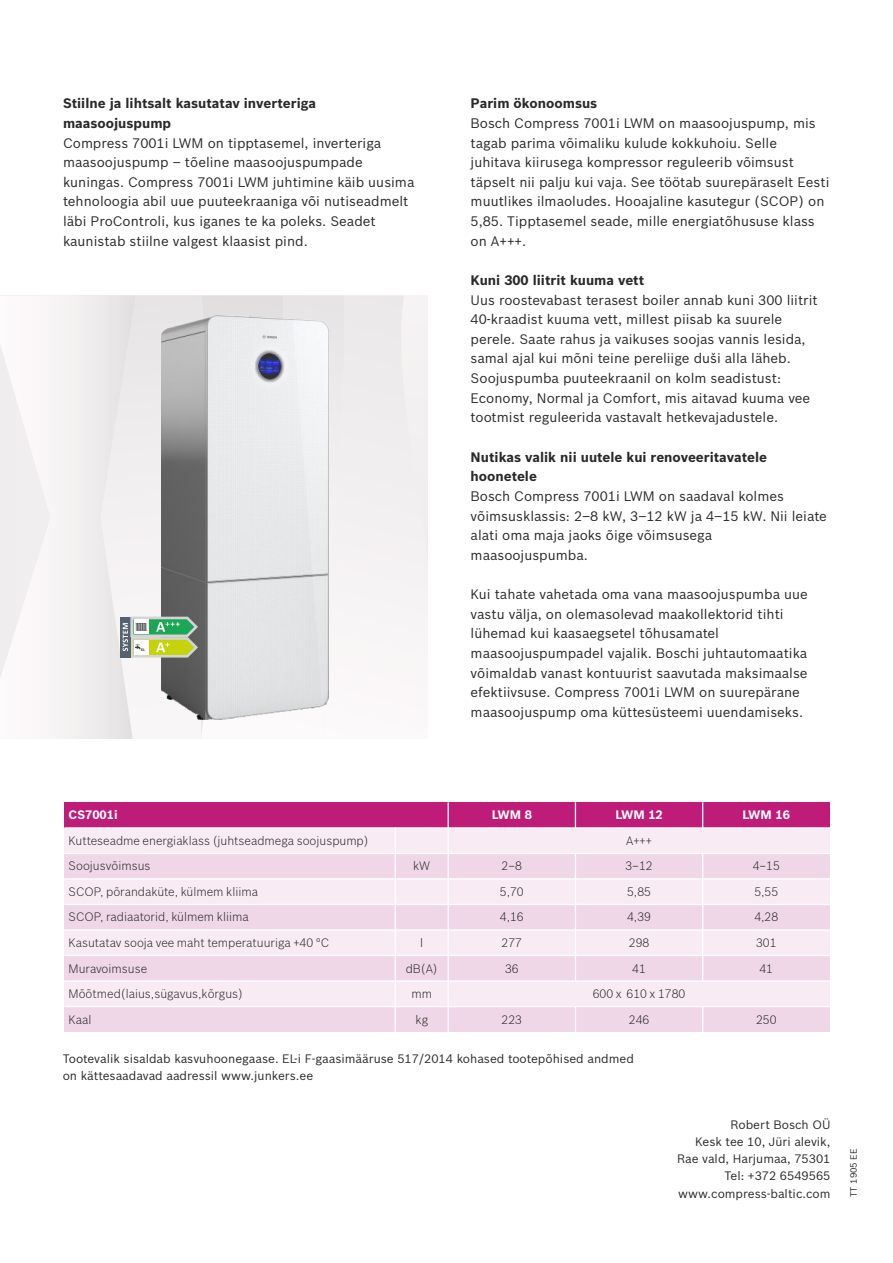
<style>
.page{position:relative;width:893px;height:1263px;background:#fff}
.page>*{position:absolute;margin:0;border:0;box-sizing:border-box;transform-origin:0 0}
.t1{font:13.5px/19.6px "Bosch Sans";color:#2b2a29}
.t2{font:700 13.5px/19.6px "Bosch Sans";color:#2b2a29}
.t3{font:300 12px "Bosch Sans";color:#2b2a29}
.t4{font:12px/17.2px "Bosch Sans";color:#2b2a29;text-align:right}
.t5{font:700 12px "Bosch Sans";color:#fefefe}
.t6{font:9px "Bosch Sans";color:#2b2a29}
.t7{font:700 3.75px "Bosch Sans";color:#2b2a29;scale:.82 1}
</style>
<div class="page">
<div style="left:64px;top:802px;width:384px;height:26px;background:#bf1c7a"></div>
<div style="left:448px;top:802px;width:127px;height:26px;background:#bf1c7a"></div>
<div style="left:575px;top:802px;width:128px;height:26px;background:#bf1c7a"></div>
<div style="left:703px;top:802px;width:127px;height:26px;background:#bf1c7a"></div>
<div style="left:64px;top:828px;width:331px;height:25px;background:#f8ebf3"></div>
<div style="left:395px;top:828px;width:53px;height:25px;background:#f8ebf3"></div>
<div style="left:448px;top:828px;width:382px;height:25px;background:#f8ebf3"></div>
<div style="left:64px;top:853px;width:331px;height:26px;background:#f0d7e8"></div>
<div style="left:395px;top:853px;width:53px;height:26px;background:#f0d7e8"></div>
<div style="left:448px;top:853px;width:127px;height:26px;background:#f0d7e8"></div>
<div style="left:575px;top:853px;width:128px;height:26px;background:#f0d7e8"></div>
<div style="left:703px;top:853px;width:127px;height:26px;background:#f0d7e8"></div>
<div style="left:64px;top:879px;width:331px;height:25px;background:#f8ebf3"></div>
<div style="left:395px;top:879px;width:53px;height:25px;background:#f8ebf3"></div>
<div style="left:448px;top:879px;width:127px;height:25px;background:#f8ebf3"></div>
<div style="left:575px;top:879px;width:128px;height:25px;background:#f8ebf3"></div>
<div style="left:703px;top:879px;width:127px;height:25px;background:#f8ebf3"></div>
<div style="left:64px;top:904px;width:331px;height:26px;background:#f0d7e8"></div>
<div style="left:395px;top:904px;width:53px;height:26px;background:#f0d7e8"></div>
<div style="left:448px;top:904px;width:127px;height:26px;background:#f0d7e8"></div>
<div style="left:575px;top:904px;width:128px;height:26px;background:#f0d7e8"></div>
<div style="left:703px;top:904px;width:127px;height:26px;background:#f0d7e8"></div>
<div style="left:64px;top:930px;width:331px;height:25px;background:#f8ebf3"></div>
<div style="left:395px;top:930px;width:53px;height:25px;background:#f8ebf3"></div>
<div style="left:448px;top:930px;width:127px;height:25px;background:#f8ebf3"></div>
<div style="left:575px;top:930px;width:128px;height:25px;background:#f8ebf3"></div>
<div style="left:703px;top:930px;width:127px;height:25px;background:#f8ebf3"></div>
<div style="left:64px;top:955px;width:331px;height:26px;background:#f0d7e8"></div>
<div style="left:395px;top:955px;width:53px;height:26px;background:#f0d7e8"></div>
<div style="left:448px;top:955px;width:127px;height:26px;background:#f0d7e8"></div>
<div style="left:575px;top:955px;width:128px;height:26px;background:#f0d7e8"></div>
<div style="left:703px;top:955px;width:127px;height:26px;background:#f0d7e8"></div>
<div style="left:64px;top:981px;width:331px;height:25px;background:#f8ebf3"></div>
<div style="left:395px;top:981px;width:53px;height:25px;background:#f8ebf3"></div>
<div style="left:448px;top:981px;width:382px;height:25px;background:#f8ebf3"></div>
<div style="left:64px;top:1006px;width:331px;height:26px;background:#f0d7e8"></div>
<div style="left:395px;top:1006px;width:53px;height:26px;background:#f0d7e8"></div>
<div style="left:448px;top:1006px;width:127px;height:26px;background:#f0d7e8"></div>
<div style="left:575px;top:1006px;width:128px;height:26px;background:#f0d7e8"></div>
<div style="left:703px;top:1006px;width:127px;height:26px;background:#f0d7e8"></div>
<hr style="left:395px;top:827px;width:1px;height:205px;background:#fefefe">
<hr style="left:448px;top:802px;width:1px;height:230px;background:#fefefe">
<svg style="left:575px;top:1007px;width:1px;height:25px"></svg>
<hr style="left:575px;top:853px;width:1px;height:129px;background:#fefefe">
<svg style="left:575px;top:802px;width:1px;height:25px"></svg>
<svg style="left:702px;top:1007px;width:1px;height:25px"></svg>
<hr style="left:702px;top:853px;width:1px;height:129px;background:#fefefe">
<svg style="left:702px;top:802px;width:1px;height:25px"></svg>
<hr style="left:64px;top:1006px;width:766px;height:1px;background:#fefefe">
<hr style="left:64px;top:980px;width:766px;height:2px;background:#fefefe">
<hr style="left:64px;top:955px;width:766px;height:1px;background:#fefefe">
<hr style="left:64px;top:929px;width:766px;height:1px;background:#fefefe">
<hr style="left:64px;top:904px;width:766px;height:1px;background:#fefefe">
<hr style="left:64px;top:878px;width:766px;height:1px;background:#fefefe">
<hr style="left:64px;top:853px;width:766px;height:1px;background:#fefefe">
<hr style="left:64px;top:827px;width:766px;height:1px;background:#fefefe">
<div style="left:0;top:296px;width:100px;height:443px;background:#f5f2f2"></div>
<div style="left:346px;top:296px;width:81px;height:339px;background:#f2eff0"></div>
<svg style="left:100px;top:296px;width:246px;height:443px"></svg>
<p class="t2" style="left:63px;top:94px;width:255px">Stiilne ja lihtsalt kasutatav inverteriga maasoojuspump</p>
<p class="t1" style="left:63px;top:133px;width:353px">Compress 7001i LWM on tipptasemel, inverteriga maasoojuspump – tõeline maasoojuspumpade kuningas. Compress 7001i LWM juhtimine käib uusima tehnoloogia abil uue puuteekraaniga või nutiseadmelt läbi ProControli, kus iganes te ka poleks. Seadet kaunistab stiilne valgest klaasist pind.</p>
<p class="t7" style="left:141px;top:648px;width:6px">XL</p>
<p class="t2" style="left:471px;top:94px;width:128px">Parim ökonoomsus</p>
<p class="t1" style="left:471px;top:113px;width:360px">Bosch Compress 7001i LWM on maasoojuspump, mis tagab parima võimaliku kulude kokkuhoiu. Selle juhitava kiirusega kompressor reguleerib võimsust täpselt nii palju kui vaja. See töötab suurepäraselt Eesti muutlikes ilmaoludes. Hooajaline kasutegur (SCOP) on 5,85. Tipptasemel seade, mille energiatõhususe klass on A+++.</p>
<p class="t2" style="left:471px;top:270px;width:175px">Kuni 300 liitrit kuuma vett</p>
<p class="t1" style="left:471px;top:290px;width:349px">Uus roostevabast terasest boiler annab kuni 300 liitrit 40-kraadist kuuma vett, millest piisab ka suurele perele. Saate rahus ja vaikuses soojas vannis lesida, samal ajal kui mõni teine pereliige duši alla läheb.<br>Soojuspumba puuteekraanil on kolm seadistust:<br>Economy, Normal ja Comfort, mis aitavad kuuma vee tootmist reguleerida vastavalt hetkevajadustele.</p>
<p class="t2" style="left:471px;top:447px;width:298px">Nutikas valik nii uutele kui renoveeritavatele hoonetele</p>
<p class="t1" style="left:471px;top:486px;width:358px">Bosch Compress 7001i LWM on saadaval kolmes võimsusklassis: 2–8 kW, 3–12 kW ja 4–15 kW. Nii leiate alati oma maja jaoks õige võimsusega maasoojuspumba.</p>
<p class="t1" style="left:471px;top:584px;width:339px">Kui tahate vahetada oma vana maasoojuspumba uue vastu välja, on olemasolevad maakollektorid tihti lühemad kui kaasaegsetel tõhusamatel maasoojuspumpadel vajalik. Boschi juhtautomaatika võimaldab vanast kontuurist saavutada maksimaalse efektiivsuse. Compress 7001i LWM on suurepärane maasoojuspump oma küttesüsteemi uuendamiseks.</p>
<p class="t5" style="left:69px;top:808px;width:51px">CS7001i</p>
<p class="t5" style="left:492px;top:808px;width:42px">LWM 8</p>
<p class="t5" style="left:615px;top:808px;width:49px">LWM 12</p>
<p class="t5" style="left:743px;top:808px;width:49px">LWM 16</p>
<p class="t3" style="left:69px;top:833px;width:301px">Kutteseadme energiaklass (juhtseadmega soojuspump)</p>
<p class="t3" style="left:626px;top:833px;width:27px">A+++</p>
<p class="t3" style="left:69px;top:859px;width:83px">Soojusvõimsus</p>
<p class="t3" style="left:413px;top:859px;width:19px">kW</p>
<p class="t3" style="left:502px;top:859px;width:22px">2–8</p>
<p class="t3" style="left:625px;top:859px;width:29px">3–12</p>
<p class="t3" style="left:753px;top:859px;width:29px">4–15</p>
<p class="t3" style="left:69px;top:884px;width:191px">SCOP, põrandaküte, külmem kliima</p>
<p class="t3" style="left:500px;top:884px;width:25px">5,70</p>
<p class="t3" style="left:627px;top:884px;width:25px">5,85</p>
<p class="t3" style="left:754px;top:884px;width:25px">5,55</p>
<p class="t3" style="left:69px;top:910px;width:182px">SCOP, radiaatorid, külmem kliima</p>
<p class="t3" style="left:500px;top:910px;width:25px">4,16</p>
<p class="t3" style="left:627px;top:910px;width:25px">4,39</p>
<p class="t3" style="left:754px;top:910px;width:25px">4,28</p>
<p class="t3" style="left:69px;top:935px;width:262px">Kasutatav sooja vee maht temperatuuriga +40 °C</p>
<p class="t3" style="left:420px;top:935px;width:5px">l</p>
<p class="t3" style="left:502px;top:935px;width:22px">277</p>
<p class="t3" style="left:629px;top:935px;width:22px">298</p>
<p class="t3" style="left:756px;top:935px;width:22px">301</p>
<p class="t3" style="left:69px;top:961px;width:80px">Muravoimsuse</p>
<p class="t3" style="left:406px;top:961px;width:34px">dB(A)</p>
<p class="t3" style="left:505px;top:961px;width:15px">36</p>
<p class="t3" style="left:632px;top:961px;width:15px">41</p>
<p class="t3" style="left:759px;top:961px;width:15px">41</p>
<p class="t3" style="left:69px;top:986px;width:176px">Mõõtmed(laius,sügavus,kõrgus)</p>
<p class="t3" style="left:411px;top:986px;width:22px">mm</p>
<p class="t3" style="left:593px;top:986px;width:94px">600 x 610 x 1780</p>
<p class="t3" style="left:69px;top:1012px;width:24px">Kaal</p>
<p class="t3" style="left:415px;top:1012px;width:14px">kg</p>
<p class="t3" style="left:502px;top:1012px;width:22px">223</p>
<p class="t3" style="left:629px;top:1012px;width:22px">246</p>
<p class="t3" style="left:756px;top:1012px;width:22px">250</p>
<p class="t4" style="left:63px;top:1050px;width:573px;text-align:left">Tootevalik sisaldab kasvuhoonegaase. EL-i F-gaasimääruse 517/2014 kohased tootepõhised andmed on kättesaadavad aadressil www.junkers.ee</p>
<p class="t4" style="left:677px;top:1116px;width:155px">Robert Bosch OÜ<br>Kesk tee 10, Jüri alevik,<br>Rae vald, Harjumaa, 75301<br>Tel: +372 6549565 www.compress-baltic.com</p>
<p class="t6" style="left:848px;top:1197px;width:51px;rotate:-90deg">TT 1905 EE</p>
</div>
